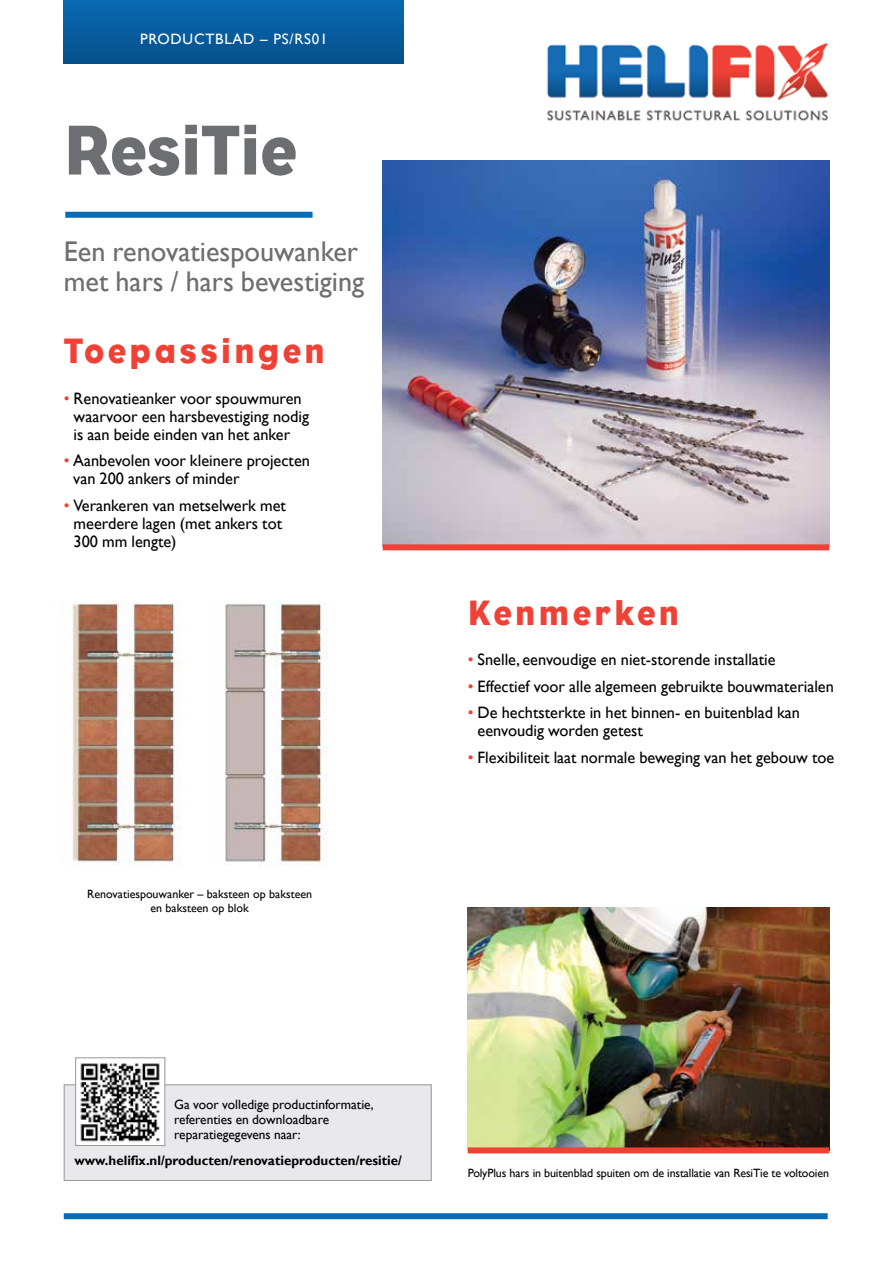
<style>
.page{position:relative;width:893px;height:1263px;background:#fff}
.page>*{position:absolute;margin:0;border:0;box-sizing:border-box;transform-origin:0 0}
.t1{font:72px "Eagle";color:#6d6e71;scale:.95 1}
.t2{font:36px "Eagle";letter-spacing:.1em;color:#ef4136;scale:.95 1}
.t3{font:28.5px/30px "Gill Sans";color:#6d6e71}
.t4{font:16.5px/18px "Gill Sans";color:#000}
.t5{font:15px "Gill Sans";letter-spacing:.05em;color:#fff}
.t6{font:13.5px/15px "Gill Sans";color:#000}
.t7{font:700 13.5px "Gill Sans";color:#000}
.t8{font:12px/14.2px "Gill Sans";letter-spacing:-.01em;color:#000;text-align:center}
.s1{color:#ef4136}
</style>
<div class="page">
<img style="left:547px;top:42px;width:281px;height:79px">
<div style="left:65px;top:212px;width:248px;height:6px;background:#086bb5"></div>
<img style="left:383px;top:160px;width:446px;height:384px">
<div style="left:383px;top:544px;width:446px;height:6px;background:#ef4136"></div>
<div style="left:64px;top:1213px;width:764px;height:6px;background:#086bb5"></div>
<div style="left:64px;top:0;width:340px;height:64px;background:linear-gradient(to bottom,#0a6ab3,#05508b)"></div>
<img style="left:468px;top:907px;width:361px;height:240px">
<div style="left:468px;top:1147px;width:361px;height:6px;background:#ef4136"></div>
<div style="left:64px;top:1084px;width:368px;height:97px;background:#e9e9ec;border:1px solid #939598"></div>
<img style="left:77px;top:1063px;width:86px;height:81px">
<div style="left:75px;top:1057px;width:90px;height:89px;border:1px solid #939598"></div>
<img style="left:70px;top:601px;width:111px;height:264px">
<img style="left:224px;top:601px;width:104px;height:263px">
<p class="t5" style="left:140px;top:30px;width:189px">PRODUCTBLAD – PS/RS01</p>
<h1 class="t1" style="left:64px;top:109px;width:247px">ResiTie</h1>
<h3 class="t3" style="left:64px;top:237px;width:302px">Een renovatiespouwanker met hars / hars bevestiging</h3>
<h2 class="t2" style="left:64px;top:330px;width:276px">Toepassingen</h2>
<p class="t4" style="left:64px;top:389px;width:247px;text-align:center"><span class="s1">•</span> Renovatieanker voor spouwmuren waarvoor een harsbevestiging nodig is aan beide einden van het anker</p>
<p class="t4" style="left:73px;top:451px;width:238px;text-indent:-9px"><span class="s1">•</span> Aanbevolen voor kleinere projecten van 200 ankers of minder</p>
<p class="t4" style="left:74px;top:496px;width:214px;text-indent:-10px"><span class="s1">•</span> Verankeren van metselwerk met meerdere lagen (met ankers tot<br>300 mm lengte)</p>
<p class="t8" style="left:87px;top:887px;width:227px">Renovatiespouwanker – baksteen op baksteen en baksteen op blok</p>
<h2 class="t2" style="left:468px;top:592px;width:224px">Kenmerken</h2>
<p class="t4" style="left:468px;top:650px;width:309px"><span class="s1">•</span> Snelle, eenvoudige en niet-storende installatie</p>
<p class="t4" style="left:468px;top:677px;width:368px"><span class="s1">•</span> Effectief voor alle algemeen gebruikte bouwmaterialen</p>
<p class="t4" style="left:478px;top:703px;width:324px;text-indent:-10px"><span class="s1">•</span> De hechtsterkte in het binnen- en buitenblad kan eenvoudig worden getest</p>
<p class="t4" style="left:468px;top:748px;width:368px"><span class="s1">•</span> Flexibiliteit laat normale beweging van het gebouw toe</p>
<p class="t6" style="left:174px;top:1096px;width:201px">Ga voor volledige productinformatie, referenties en downloadbare reparatiegegevens naar:</p>
<p class="t7" style="left:74px;top:1152px;width:329px">www.helifix.nl/producten/renovatieproducten/resitie/</p>
<p class="t8" style="left:468px;top:1166px;width:363px">PolyPlus hars in buitenblad spuiten om de installatie van ResiTie te voltooien</p>
</div>
